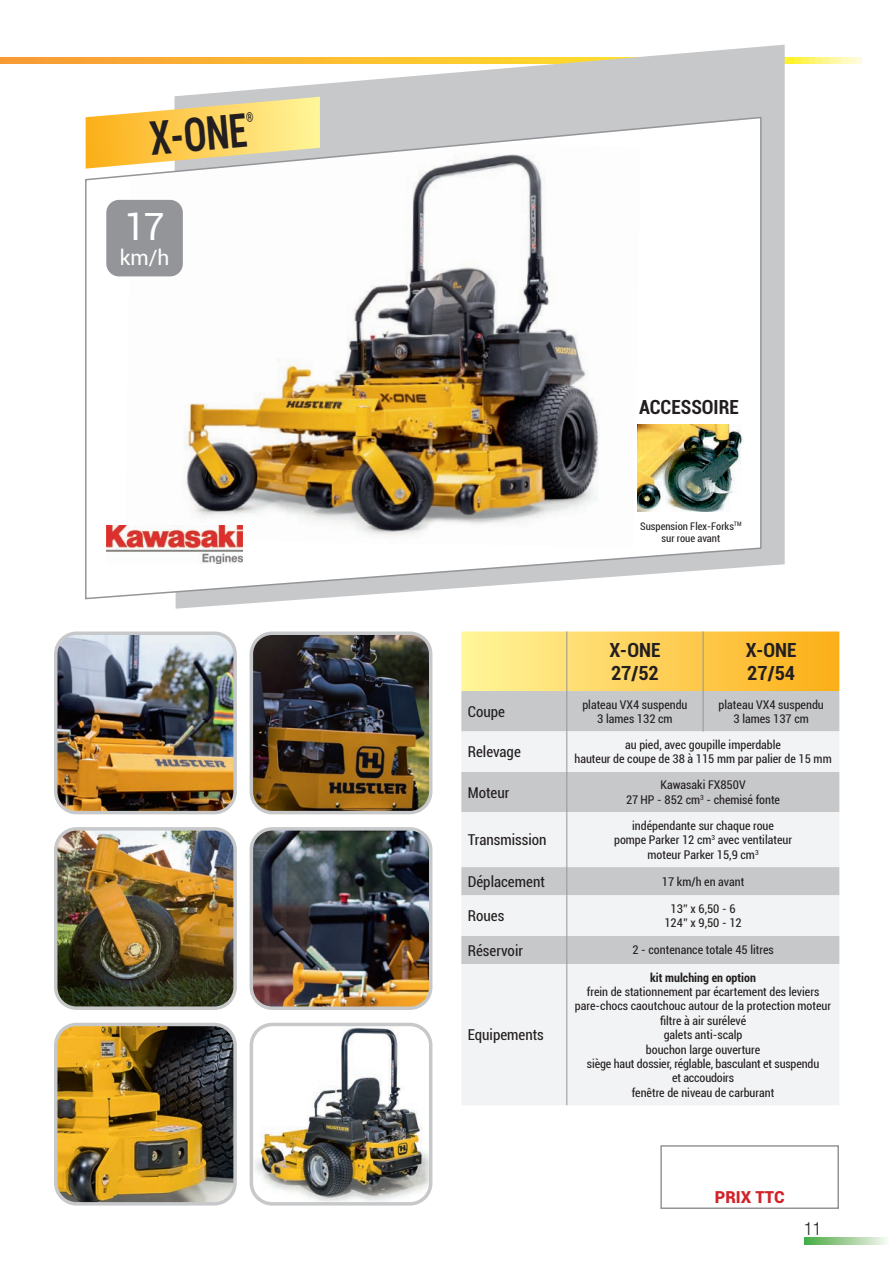
<style>
.page{position:relative;width:893px;height:1263px;background:#fff}
.page>*{position:absolute;margin:0;border:0;box-sizing:border-box;transform-origin:0 0}
.t1{font:700 condensed 46.5px "Roboto";color:#231f20;scale:.8 1}
.t2{font:37.5px "Roboto";color:#fff}
.t3{font:21px "Roboto";color:#fff}
.t4{font:700 condensed 19.5px/23.4px "Roboto";color:#231f20}
.t5{font:300 condensed 18px "Helvetica Neue";color:#231f20}
.t6{font:900 16.5px "Roboto";color:#d1232a}
.t7{font:condensed 15px "Roboto";color:#231f20}
.t8{font:condensed 12px/14.4px "Roboto";color:#231f20;text-align:center}
.t9{font:700 condensed 12px "Roboto";color:#231f20}
.t10{font:condensed 10.5px/12.6px "Roboto";color:#231f20;text-align:center}
</style>
<div class="page">
<svg style="left:804px;top:1238px;width:82px;height:6px"></svg>
<svg style="left:0;top:57px;width:862px;height:7px;background:#fabc4d"></svg>
<svg style="left:174px;top:45px;width:611px;height:564px;fill:#c7c8ca"></svg>
<svg style="left:85px;top:116px;width:677px;height:484px"></svg>
<img style="left:58px;top:635px;width:175px;height:175px">
<div style="left:54px;top:631px;width:183px;height:183px;border:3px solid #c7c8ca;border-radius:21px"></div>
<img style="left:254px;top:635px;width:177px;height:175px">
<div style="left:250px;top:631px;width:182px;height:183px;border:3px solid #c7c8ca;border-radius:21px"></div>
<img style="left:58px;top:831px;width:175px;height:175px">
<div style="left:54px;top:827px;width:183px;height:183px;border:3px solid #c7c8ca;border-radius:21px"></div>
<img style="left:254px;top:831px;width:174px;height:175px">
<div style="left:250px;top:827px;width:182px;height:183px;border:3px solid #c7c8ca;border-radius:21px"></div>
<img style="left:58px;top:1027px;width:175px;height:174px">
<div style="left:54px;top:1023px;width:183px;height:182px;border:3px solid #c7c8ca;border-radius:21px"></div>
<img style="left:251px;top:1027px;width:180px;height:177px">
<div style="left:250px;top:1023px;width:182px;height:182px;border:3px solid #c7c8ca;border-radius:21px"></div>
<img style="left:106px;top:526px;width:136px;height:37px">
<svg style="left:461px;top:631px;width:378px;height:60px;background:#fdd25b"></svg>
<div style="left:461px;top:691px;width:378px;height:40px;background:#c7c8ca"></div>
<svg style="left:461px;top:731px;width:378px;height:374px;fill:#f2f3f4"></svg>
<hr style="left:566px;top:631px;width:1px;height:60px;background:#939598">
<hr style="left:566px;top:691px;width:1px;height:40px;background:#939598">
<hr style="left:566px;top:731px;width:1px;height:41px;background:#939598">
<hr style="left:566px;top:772px;width:1px;height:40px;background:#939598">
<hr style="left:566px;top:812px;width:1px;height:55px;background:#939598">
<svg style="left:566px;top:867px;width:1px;height:28px"></svg>
<hr style="left:566px;top:895px;width:1px;height:41px;background:#939598">
<svg style="left:566px;top:936px;width:1px;height:28px"></svg>
<hr style="left:566px;top:964px;width:1px;height:141px;background:#939598">
<hr style="left:703px;top:631px;width:1px;height:60px;background:#939598">
<hr style="left:703px;top:691px;width:1px;height:40px;background:#939598">
<div style="left:106px;top:200px;width:77px;height:76px;background:#939598;border-radius:13px"></div>
<img style="left:638px;top:425px;width:106px;height:87px">
<div style="left:660px;top:1145px;width:179px;height:64px;border:2px solid #939598"></div>
<svg style="left:86px;top:97px;width:234px;height:72px;background:#f5d580"></svg>
<p class="t1" style="left:147px;top:106px;width:123px;rotate:-5deg">X-ONE</p>
<p class="t2" style="left:124px;top:200px;width:42px">17</p>
<p class="t3" style="left:120px;top:243px;width:51px">km/h</p>
<p class="t4" style="left:639px;top:394px;width:101px">ACCESSOIRE</p>
<p class="t10" style="left:640px;top:519px;width:103px">Suspension Flex-Forks<sup>TM </sup>sur roue avant</p>
<p class="t4" style="left:609px;top:637px;width:53px">X-ONE<br>27/52</p>
<p class="t4" style="left:746px;top:637px;width:53px">X-ONE<br>27/54</p>
<p class="t7" style="left:468px;top:701px;width:39px">Coupe</p>
<p class="t8" style="left:582px;top:697px;width:107px">plateau VX4 suspendu<br>3 lames 132 cm</p>
<p class="t8" style="left:719px;top:697px;width:107px">plateau VX4 suspendu<br>3 lames 137 cm</p>
<p class="t7" style="left:468px;top:741px;width:55px">Relevage</p>
<p class="t8" style="left:625px;top:737px;width:157px">au pied, avec goupille imperdable</p>
<p class="t8" style="left:574px;top:751px;width:259px">hauteur de coupe de 38 à 115 mm par palier de 15 mm</p>
<p class="t7" style="left:468px;top:782px;width:43px">Moteur</p>
<p class="t7" style="left:468px;top:829px;width:80px">Transmission</p>
<p class="t8" style="left:661px;top:777px;width:87px">Kawasaki FX850V</p>
<p class="t8" style="left:626px;top:792px;width:156px">27 HP - 852 cm<sup>3</sup> - chemisé fonte</p>
<p class="t8" style="left:614px;top:818px;width:179px">indépendante sur chaque roue<br>pompe Parker 12 cm<sup>3</sup> avec ventilateur</p>
<p class="t8" style="left:648px;top:847px;width:113px">moteur Parker 15,9 cm<sup>3</sup></p>
<p class="t7" style="left:468px;top:871px;width:79px">Déplacement</p>
<p class="t8" style="left:662px;top:874px;width:84px">17 km/h en avant</p>
<p class="t7" style="left:468px;top:905px;width:38px">Roues</p>
<p class="t8" style="left:671px;top:901px;width:66px">13’’ x 6,50 - 6</p>
<p class="t8" style="left:664px;top:915px;width:79px">124’’ x 9,50 - 12</p>
<p class="t7" style="left:468px;top:940px;width:57px">Réservoir</p>
<p class="t8" style="left:632px;top:942px;width:143px">2 - contenance totale 45 litres</p>
<p class="t7" style="left:468px;top:1024px;width:78px">Equipements</p>
<p class="t9" style="left:650px;top:969px;width:107px">kit mulching en option</p>
<p class="t8" style="left:587px;top:984px;width:234px">frein de stationnement par écartement des leviers</p>
<p class="t8" style="left:575px;top:998px;width:258px">pare-chocs caoutchouc autour de la protection moteur</p>
<p class="t8" style="left:660px;top:1013px;width:88px">filtre à air surélevé</p>
<p class="t8" style="left:664px;top:1027px;width:80px">galets anti-scalp</p>
<p class="t8" style="left:646px;top:1042px;width:116px">bouchon large ouverture</p>
<p class="t8" style="left:587px;top:1056px;width:234px">siège haut dossier, réglable, basculant et suspendu et accoudoirs</p>
<p class="t8" style="left:632px;top:1085px;width:144px">fenêtre de niveau de carburant</p>
<p class="t6" style="left:715px;top:1186px;width:71px">PRIX TTC</p>
<h3 class="t5" style="left:804px;top:1218px;width:19px">11</h3>
</div>
